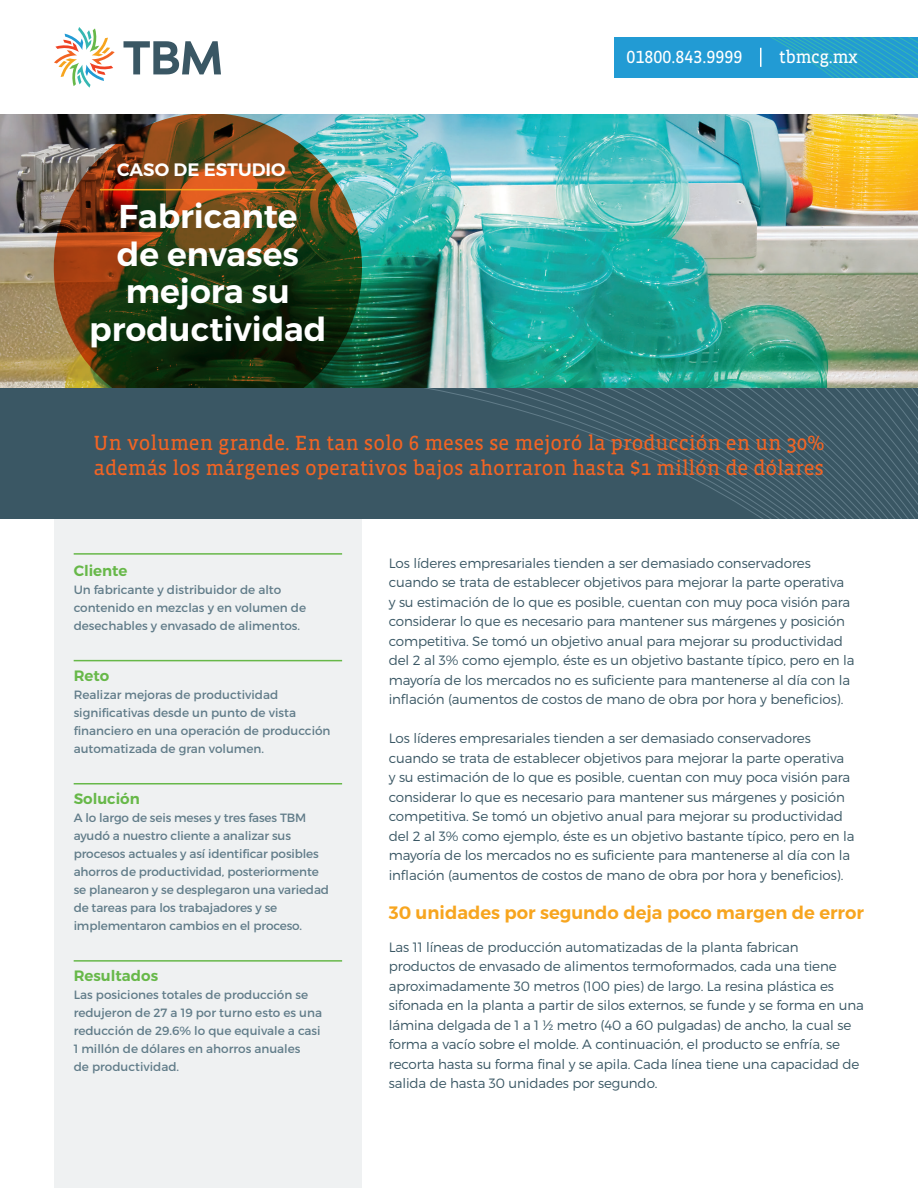
<style>
.page{position:relative;width:918px;height:1188px;background:#fff}
.page>*{position:absolute;margin:0;border:0;box-sizing:border-box;transform-origin:0 0}
.t1{font:600 33px/37.5px "Montserrat";color:#fff;text-align:center}
.t2{font:21px/25.2px "Vista Slab OT";color:#f26423}
.t3{font:600 18px "Montserrat";color:#f7a51f}
.t4{font:18px "Vista Slab OT";color:#fff}
.t5{font:600 18px "Montserrat";color:#fff}
.t6{font:600 15px "Montserrat";color:#67b849}
.t7{font:300 13.5px/19.5px "Montserrat";letter-spacing:-.01em;color:#3a5764}
.t8{font:12px/18px "Montserrat";color:#617c89}
</style>
<div class="page">
<svg style="left:124px;top:41px;width:97px;height:33px"></svg>
<svg style="left:54px;top:27px;width:61px;height:61px"></svg>
<img style="left:0;top:115px;width:918px;height:274px">
<img style="left:54px;top:115px;width:308px;height:274px">
<hr style="left:100px;top:189px;width:216px;height:1px;background:#f7a51f">
<div style="left:54px;top:460px;width:308px;height:728px;background:#eff1f2"></div>
<div style="left:0;top:389px;width:918px;height:130px;background:#3a5764"></div>
<svg style="left:430px;top:389px;width:488px;height:130px"></svg>
<svg style="left:615px;top:37px;width:303px;height:41px;background:#239dd0"></svg>
<hr style="left:74px;top:553px;width:268px;height:2px;background:#67b849">
<hr style="left:74px;top:660px;width:268px;height:1px;background:#67b849">
<hr style="left:74px;top:783px;width:268px;height:1px;background:#67b849">
<hr style="left:74px;top:960px;width:268px;height:2px;background:#67b849">
<h3 class="t5" style="left:117px;top:158px;width:170px">CASO DE ESTUDIO</h3>
<h1 class="t1" style="left:89px;top:198px;width:239px">Fabricante<br>de envases mejora su productividad</h1>
<h3 class="t4" style="left:627px;top:48px;width:117px">01800.843.9999</h3>
<h3 class="t4" style="left:779px;top:48px;width:81px">tbmcg.mx</h3>
<h2 class="t2" style="left:94px;top:430px;width:732px">Un volumen grande. En tan solo 6 meses se mejoró la producción en un 30% además los márgenes operativos bajos ahorraron hasta $1 millón de dólares</h2>
<p class="t6" style="left:74px;top:561px;width:55px">Cliente</p>
<p class="t8" style="left:74px;top:580px;width:234px">Un fabricante y distribuidor de alto contenido en mezclas y en volumen de desechables y envasado de alimentos.</p>
<p class="t6" style="left:74px;top:666px;width:37px">Reto</p>
<p class="t8" style="left:74px;top:685px;width:258px">Realizar mejoras de productividad significativas desde un punto de vista financiero en una operación de producción automatizada de gran volumen.</p>
<p class="t6" style="left:74px;top:789px;width:68px">Solución</p>
<p class="t8" style="left:74px;top:808px;width:257px">A lo largo de seis meses y tres fases TBM ayudó a nuestro cliente a analizar sus procesos actuales y así identificar posibles ahorros de productividad, posteriormente se planearon y se desplegaron una variedad de tareas para los trabajadores y se implementaron cambios en el proceso.</p>
<p class="t6" style="left:74px;top:966px;width:86px">Resultados</p>
<p class="t8" style="left:74px;top:985px;width:250px">Las posiciones totales de producción se redujeron de 27 a 19 por turno esto es una reducción de 29.6% lo que equivale a casi 1 millón de dólares en ahorros anuales<br>de productividad.</p>
<p class="t7" style="left:389px;top:553px;width:467px">Los líderes empresariales tienden a ser demasiado conservadores cuando se trata de establecer objetivos para mejorar la parte operativa<br>y su estimación de lo que es posible, cuentan con muy poca visión para considerar lo que es necesario para mantener sus márgenes y posición competitiva. Se tomó un objetivo anual para mejorar su productividad del 2 al 3% como ejemplo, éste es un objetivo bastante típico, pero en la mayoría de los mercados no es suficiente para mantenerse al día con la inflación (aumentos de costos de mano de obra por hora y beneficios).</p>
<p class="t7" style="left:389px;top:728px;width:467px">Los líderes empresariales tienden a ser demasiado conservadores cuando se trata de establecer objetivos para mejorar la parte operativa<br>y su estimación de lo que es posible, cuentan con muy poca visión para considerar lo que es necesario para mantener sus márgenes y posición competitiva. Se tomó un objetivo anual para mejorar su productividad del 2 al 3% como ejemplo, éste es un objetivo bastante típico, pero en la mayoría de los mercados no es suficiente para mantenerse al día con la inflación (aumentos de costos de mano de obra por hora y beneficios).</p>
<h3 class="t3" style="left:389px;top:901px;width:477px">30 unidades por segundo deja poco margen de error</h3>
<p class="t7" style="left:389px;top:937px;width:477px">Las 11 líneas de producción automatizadas de la planta fabrican productos de envasado de alimentos termoformados, cada una tiene aproximadamente 30 metros (100 pies) de largo. La resina plástica es sifonada en la planta a partir de silos externos, se funde y se forma en una lámina delgada de 1 a 1 ½ metro (40 a 60 pulgadas) de ancho, la cual se forma a vacío sobre el molde. A continuación, el producto se enfría, se recorta hasta su forma final y se apila. Cada línea tiene una capacidad de salida de hasta 30 unidades por segundo.</p>
</div>
